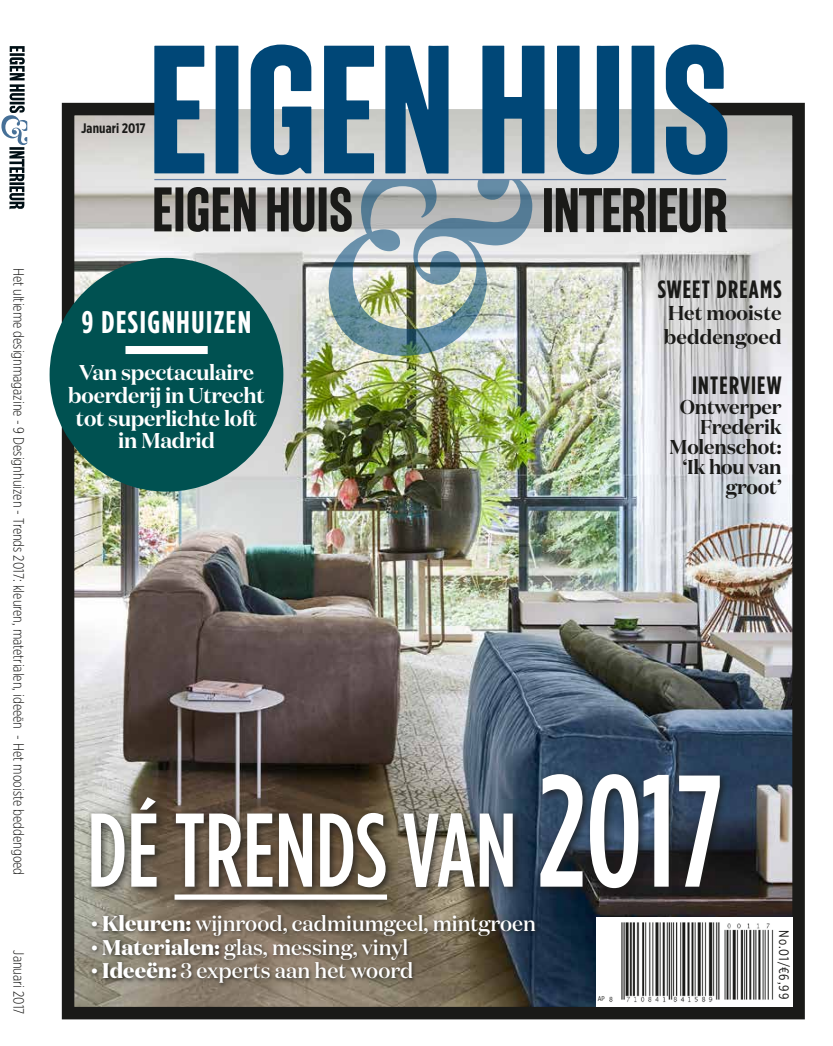
<style>
.page{position:relative;width:833px;height:1046px;background:#fff}
.page>*{position:absolute;margin:0;border:0;box-sizing:border-box;transform-origin:0 0}
.t1{font:500 104.38px "Gotham Condensed";color:#fff;scale:.92 1}
.t2{font:700 31.25px "Gotham Condensed";letter-spacing:.05em;color:#fff}
.t3{font:700 25px "Gotham Condensed";letter-spacing:.05em;color:#1a1a18}
.t4{font:600 21.38px/22.8px "Domaine Display";letter-spacing:-.01em;color:#fff;text-align:center}
.t5{font:500 21.25px/23.8px "Domaine Display";color:#fff}
.t6{font:600 20px/20px "Domaine Display";letter-spacing:-.01em;color:#1a1a18;text-align:right}
.t7{font:300 15px "Gotham X Narrow";color:#1a1a18}
.t8{font:13.75px "Gotham X Narrow";color:#1a1a18}
.t9{font:700 13.75px "Gotham X Narrow";letter-spacing:.005em;color:#1a1a18}
.t10{font:6.88px "Gotham X Narrow";color:#1a1a18}
.s1{font-size:158.62px}
.s2{font-weight:700;font-size:25px}
.s3{font-weight:700}
</style>
<div class="page">
<img style="left:56px;top:102px;width:749px;height:918px">
<div style="left:595px;top:916px;width:197px;height:90px;background:#fff"></div>
<img style="left:609px;top:922px;width:165px;height:81px">
<div style="left:544px;top:188px;width:7px;height:44px;background:#1a1a18"></div>
<svg style="left:555px;top:188px;width:90px;height:44px;background:#565655"></svg>
<div style="left:647px;top:188px;width:8px;height:44px;background:#1a1a18"></div>
<svg style="left:659px;top:188px;width:68px;height:44px;background:#545453"></svg>
<svg style="left:154px;top:187px;width:17px;height:44px"></svg>
<div style="left:175px;top:187px;width:8px;height:44px;background:#1a1a18"></div>
<svg style="left:187px;top:187px;width:68px;height:45px;background:#565552"></svg>
<svg style="left:267px;top:187px;width:47px;height:45px;background:#535351"></svg>
<div style="left:318px;top:187px;width:8px;height:44px;background:#1a1a18"></div>
<img style="left:328px;top:180px;width:204px;height:176px">
<hr style="left:9px;top:147px;width:15px;height:3px;background:#000f15">
<svg style="left:9px;top:151px;width:15px;height:58px"></svg>
<svg style="left:1px;top:46px;width:26px;height:99px"></svg>
<svg style="left:154px;top:45px;width:573px;height:130px;fill:#004777"></svg>
<hr style="left:154px;top:179px;width:572px;height:1px;background:#6983a8">
<div style="left:86px;top:768px;width:644px;height:141px;background:#1a1a18;opacity:.8"></div>
<div style="left:174px;top:894px;width:213px;height:5px;background:#fff"></div>
<div style="left:90px;top:912px;width:450px;height:76px;background:#1a1a18;opacity:.75"></div>
<div style="left:50px;top:258px;width:233px;height:233px;background:#005151;border-radius:50%"></div>
<div style="left:125px;top:346px;width:83px;height:8px;background:#fff"></div>
<p class="t9" style="left:81px;top:120px;width:66px">Januari 2017</p>
<p class="t7" style="left:28px;top:267px;width:609px;rotate:90deg">Het ultieme designmagazine - 9 Designhuizen - Trends 2017: kleuren, matetrialen, ideeën - Het mooiste beddengoed</p>
<p class="t7" style="left:28px;top:950px;width:66px;rotate:90deg">Januari 2017</p>
<h2 class="t2" style="left:82px;top:304px;width:171px">9 DESIGNHUIZEN</h2>
<h3 class="t4" style="left:68px;top:361px;width:198px">Van spectaculaire boerderij in Utrecht tot superlichte loft in Madrid</h3>
<h3 class="t3" style="left:657px;top:275px;width:125px">SWEET DREAMS</h3>
<h3 class="t6" style="left:663px;top:300px;width:119px;line-height:23.8px;text-align:left">Het mooiste beddengoed</h3>
<h3 class="t3" style="left:692px;top:370px;width:91px">INTERVIEW</h3>
<h3 class="t6" style="left:669px;top:396px;width:113px">Ontwerper<br>Frederik<br>Molenschot: ‘Ik hou van groot’</h3>
<h1 class="t1" style="left:87px;top:789px;width:693px">DÉ TRENDS VAN <span class="s1">2017</span></h1>
<h3 class="t5" style="left:91px;top:911px;width:446px"><span class="s2">·</span> <span class="s3">Kleuren:</span> wijnrood, cadmiumgeel, mintgroen <span class="s2">·</span> <span class="s3">Materialen:</span> glas, messing, vinyl<br><span class="s2">·</span> <span class="s3">Ideeën:</span> 3 experts aan het woord</h3>
<p class="t10" style="left:597px;top:994px;width:9px">AP</p>
<p class="t8" style="left:792px;top:930px;width:70px;rotate:90deg">No.01/€6,99</p>
</div>
